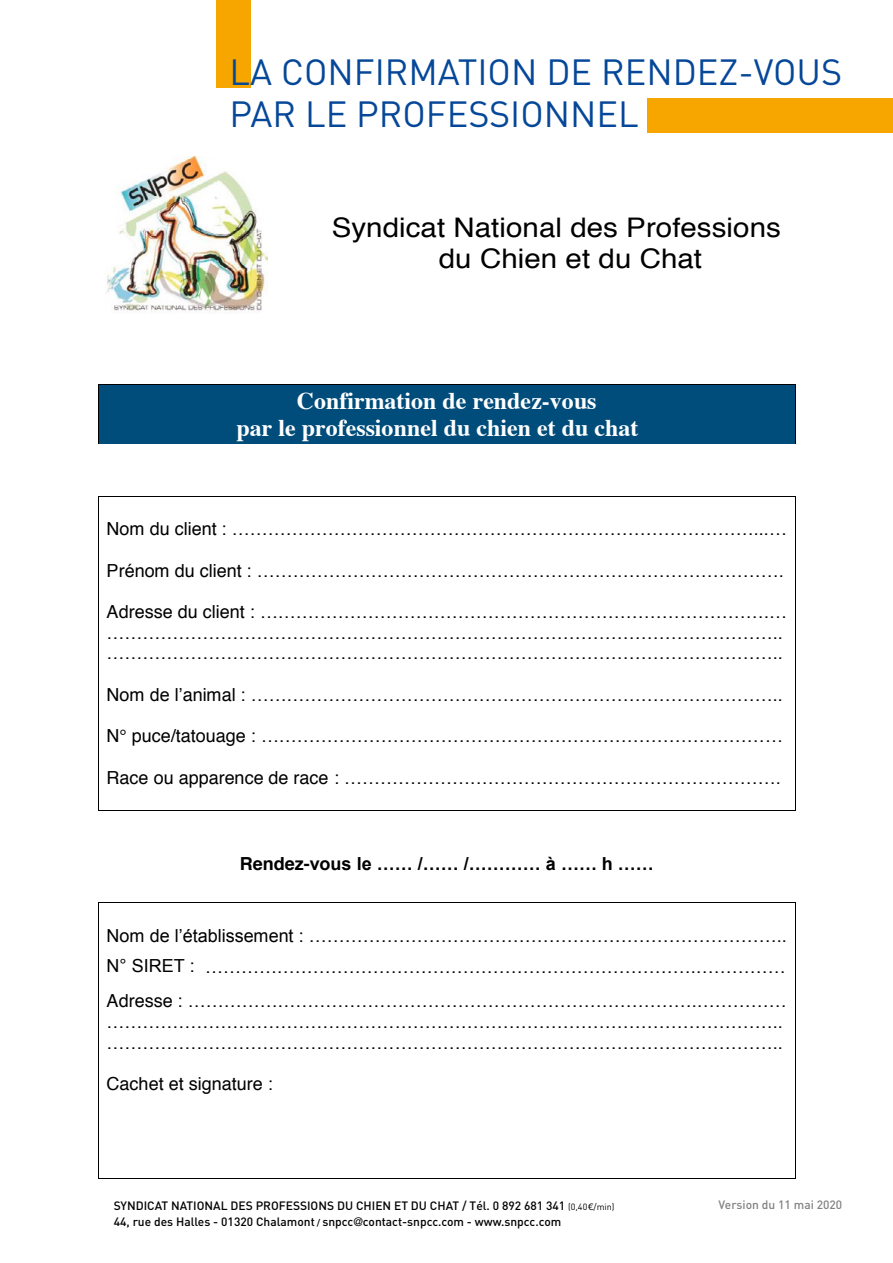
<style>
.page{position:relative;width:893px;height:1263px;background:#fff}
.page>*{position:absolute;margin:0;border:0;box-sizing:border-box;transform-origin:0 0}
.t1{font:36px/42px "DIN";color:#054798}
.t2{font:27px/30.9px "Helvetica";letter-spacing:.005em;color:#000;scale:1.09 1}
.t3{font:700 24px/27.8px "Times";color:#fff}
.t4{font:18px/20.7px "Arial";color:#000}
.t5{font:700 18px "Arial";color:#000}
.t6{font:18px "Helvetica";color:#000}
.t7{font:15px "Calibri";color:#000}
.t8{font:500 12px/16.5px "DIN";color:#000}
.t9{font:500 12px "DIN";color:#838382}
.s1{font-family:"Helvetica"}
.s2{font-weight:400;font-size:9px}
.s3{font-family:"Vectora LT Std";font-weight:400;font-size:9px}
.s4{font-size:9px}
.s5{font-family:"Vectora LT Std";font-weight:400}
</style>
<div class="page">
<div style="left:217px;top:0;width:34px;height:88px;background:#f7a600"></div>
<img style="left:106px;top:157px;width:162px;height:155px">
<div style="left:98px;top:385px;width:697px;height:29px;background:#004d7b"></div>
<hr style="left:98px;top:384px;width:697px;height:1px;background:#000">
<div style="left:98px;top:414px;width:697px;height:29px;background:#004d7b"></div>
<svg style="left:98px;top:385px;width:1px;height:59px"></svg>
<svg style="left:795px;top:384px;width:1px;height:60px"></svg>
<hr style="left:98px;top:496px;width:697px;height:1px;background:#000">
<hr style="left:98px;top:810px;width:697px;height:1px;background:#000">
<svg style="left:98px;top:497px;width:1px;height:313px"></svg>
<svg style="left:795px;top:496px;width:1px;height:315px"></svg>
<hr style="left:98px;top:902px;width:697px;height:1px;background:#000">
<svg style="left:98px;top:903px;width:1px;height:22px"></svg>
<svg style="left:795px;top:902px;width:1px;height:23px"></svg>
<hr style="left:98px;top:925px;width:1px;height:31px;background:#000">
<hr style="left:795px;top:925px;width:1px;height:31px;background:#000">
<svg style="left:98px;top:956px;width:1px;height:188px"></svg>
<svg style="left:795px;top:956px;width:1px;height:188px"></svg>
<hr style="left:98px;top:1178px;width:697px;height:1px;background:#000">
<hr style="left:98px;top:1144px;width:1px;height:34px;background:#000">
<hr style="left:795px;top:1144px;width:1px;height:34px;background:#000">
<div style="left:647px;top:98px;width:246px;height:35px;background:#f7a600"></div>
<h1 class="t1" style="left:230px;top:50px;width:614px">LA CONFIRMATION DE RENDEZ-VOUS<br>PAR LE PROFESSIONNEL</h1>
<h2 class="t2" style="left:439px;top:213px;width:315px;text-indent:-107px">Syndicat National des Professions du Chien et du Chat</h2>
<h3 class="t3" style="left:236px;top:384px;width:403px;text-indent:60px">Confirmation de rendez-vous par le professionnel du chien et du chat</h3>
<p class="t4" style="left:107px;top:518px;width:682px"><span class="s1">Nom du client</span> : ……………………………………………………………………………<span class="s1">...</span>…</p>
<p class="t4" style="left:107px;top:560px;width:679px"><span class="s1">Prénom du client</span> : …………………………………………………………………………….</p>
<p class="t4" style="left:107px;top:601px;width:682px"><span class="s1">Adresse du client :</span> …………………………………………………………………………<span class="s1">.</span>… ………………………………………………………………………………………………….. …………………………………………………………………………………………………..</p>
<p class="t4" style="left:107px;top:684px;width:678px"><span class="s1">Nom</span> de l’<span class="s1">animal</span> : ……………………………………………………………………………<span class="s1">..</span></p>
<p class="t4" style="left:107px;top:725px;width:678px"><span class="s1">N° puce/tatouage</span> : ……………………………………………………………………………</p>
<p class="t4" style="left:107px;top:767px;width:676px"><span class="s1">Race ou apparence de race :</span> ……………………………………………………………….</p>
<p class="t5" style="left:240px;top:854px;width:416px"><span class="s1">Rendez-</span>vous le …… /…… /………… à …… h ……</p>
<p class="t4" style="left:107px;top:920px;width:682px;line-height:30.6px">Nom de l’établissement : ……………………………………………………………………..<br>N° SIRET :</p>
<p class="t4" style="left:107px;top:990px;width:682px"><span class="s1">Adresse</span> : ………………………………………………………………………….……………</p>
<p class="t4" style="left:205px;top:956px;width:582px">……………………………………………………………………….……………</p>
<p class="t4" style="left:107px;top:1011px;width:678px">………………………………………………………………………………………………….. …………………………………………………………………………………………………..</p>
<p class="t6" style="left:107px;top:1070px;width:168px">Cachet et signature :</p>
<p class="t8" style="left:114px;top:1196px;width:502px">Syndicat National des Professions du Chien et du Chat / Tél. 0 892 681 341 <span class="s2">(0,40</span><span class="s3">€</span><span class="s2">/MIN)<br></span>44, rue des Halles - 01320 Chalamont <span class="s4">/</span> snpcc<span class="s5">@</span>contact-snpcc.com - www.snpcc.com</p>
<p class="t7" style="left:283px;top:1209px;width:329px">Syndicat National des Professions du Chien et du Chat</p>
<p class="t9" style="left:719px;top:1197px;width:125px">Version du 11 mai 2020</p>
</div>
